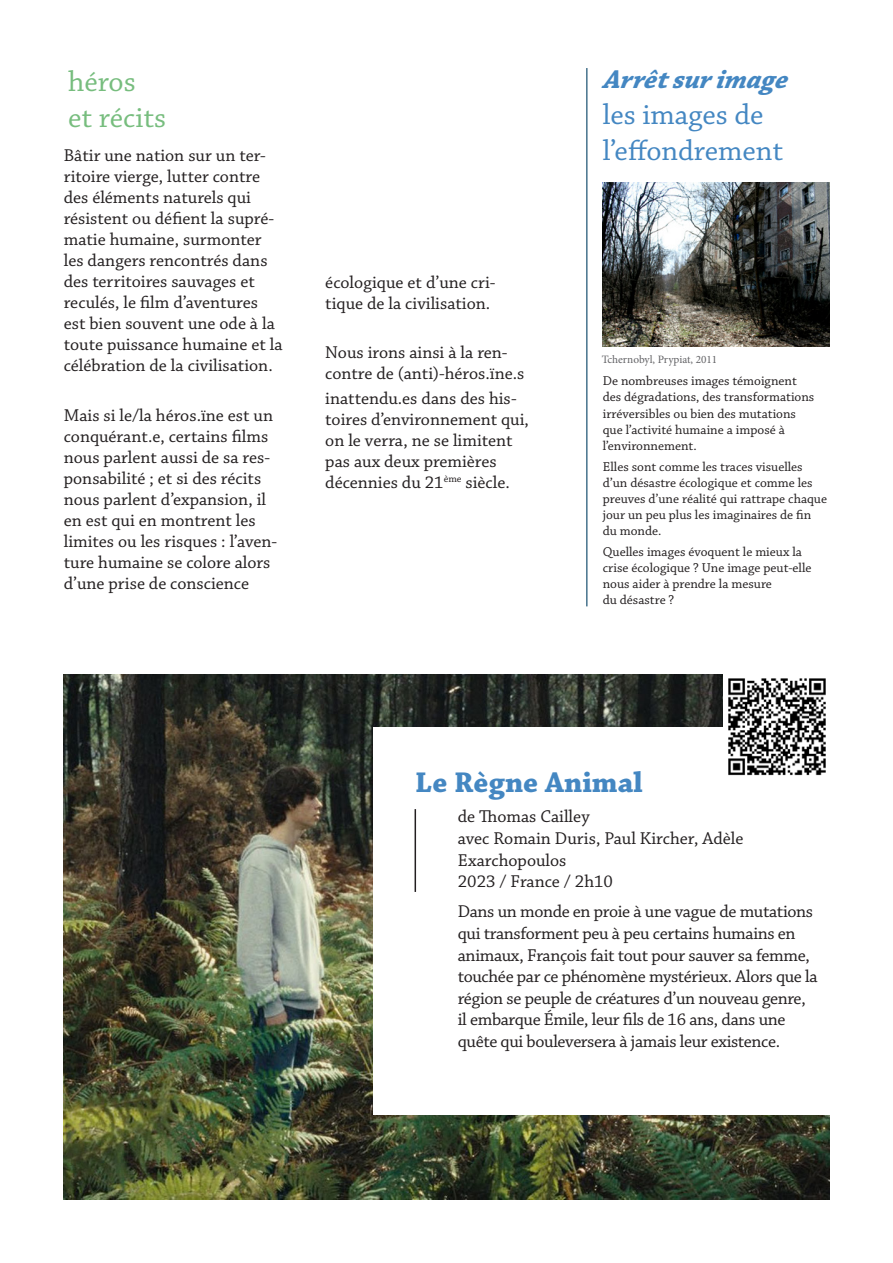
<style>
.page{position:relative;width:893px;height:1263px;background:#fff}
.page>*{position:absolute;margin:0;border:0;box-sizing:border-box;transform-origin:0 0}
.Style_de_paragraphe_1{font:30px/36px "Chaparral Pro";color:#4487c2}
.Style_de_paragraphe_1-2{font:30px/36px "Chaparral Pro";color:#77bd7e}
.t1{font:700 30px "Chaparral Pro";color:#4487c2}
.Style_de_paragraphe_1-3{font:italic 700 27px "Chaparral Pro";color:#4487c2}
.t2{font:18px/21px "Chaparral Pro";color:#231f20}
.t3{font:18px/21.6px "Chaparral Pro";letter-spacing:-.02em;color:#231f20}
.t4{font:13.5px/16.2px "Chaparral Pro";color:#231f20}
.Style_de_paragraphe_1-4{font:11.25px "Minion Pro";color:#636366}
</style>
<div class="page">
<img style="left:64px;top:674px;width:765px;height:525px">
<div style="left:373px;top:728px;width:483px;height:387px;background:#fff"></div>
<hr style="left:415px;top:809px;width:1px;height:83px;background:#231f20">
<img style="left:603px;top:183px;width:226px;height:164px">
<hr style="left:586px;top:68px;width:2px;height:538px;background:#47738c">
<img style="left:724px;top:674px;width:105px;height:102px">
<p class="Style_de_paragraphe_1-2" style="left:68px;top:64px;width:100px">héros et récits</p>
<p class="t2" style="left:64px;top:146px;width:220px">Bâtir une nation sur un ter&shy;ritoire vierge, lutter contre des éléments naturels qui résistent ou défient la supré&shy;matie humaine, surmonter les dangers rencontrés dans des territoires sauvages et reculés, le film d’aventures est bien souvent une ode à la toute puissance humaine et la célébration de la civilisation.</p>
<p class="t2" style="left:64px;top:405px;width:215px">Mais si le/la héros.ïne est un conquérant.e, certains films nous parlent aussi de sa res&shy;ponsabilité ; et si des récits nous parlent d’expansion, il en est qui en montrent les limites ou les risques : l’aven&shy;ture humaine se colore alors d’une prise de conscience</p>
<p class="t2" style="left:325px;top:272px;width:172px">écologique et d’une cri&shy;tique de la civilisation.</p>
<p class="t2" style="left:325px;top:342px;width:200px">Nous irons ainsi à la ren&shy;contre de (anti)-héros.ïne.s</p>
<p class="t2" style="left:325px;top:389px;width:205px">inattendu.es dans des his&shy;toires d’environnement qui, on le verra, ne se limitent pas aux deux premières décennies du 21<sup>ème</sup> siècle.</p>
<p class="Style_de_paragraphe_1-3" style="left:603px;top:64px;width:192px">Arrêt sur image</p>
<p class="Style_de_paragraphe_1" style="left:603px;top:98px;width:182px">les images de l’effondrement</p>
<p class="Style_de_paragraphe_1-4" style="left:602px;top:352px;width:117px">Tchernobyl, Prypiat, 2011</p>
<p class="t4" style="left:603px;top:373px;width:213px">De nombreuses images témoignent des dégradations, des transformations irréversibles ou bien des mutations que l’activité humaine a imposé à l’environnement.</p>
<p class="t4" style="left:603px;top:459px;width:226px">Elles sont comme les traces visuelles d’un désastre écologique et comme les preuves d’une réalité qui rattrape chaque jour un peu plus les imaginaires de fin du monde.</p>
<p class="t4" style="left:603px;top:544px;width:210px">Quelles images évoquent le mieux la crise écologique ? Une image peut-elle nous aider à prendre la mesure<br>du désastre ?</p>
<p class="t1" style="left:415px;top:765px;width:229px">Le Règne Animal</p>
<p class="t2" style="left:458px;top:807px;width:287px;line-height:21.6px">de Thomas Cailley<br>avec Romain Duris, Paul Kircher, Adèle<br>Exarchopoulos<br>2023 / France / 2h10</p>
<p class="t3" style="left:458px;top:901px;width:361px">Dans un monde en proie à une vague de mutations qui transforment peu à peu certains humains en animaux, François fait tout pour sauver sa femme, touchée par ce phénomène mystérieux. Alors que la région se peuple de créatures d’un nouveau genre, il embarque Émile, leur fils de 16 ans, dans une quête qui bouleversera à jamais leur existence.</p>
</div>
